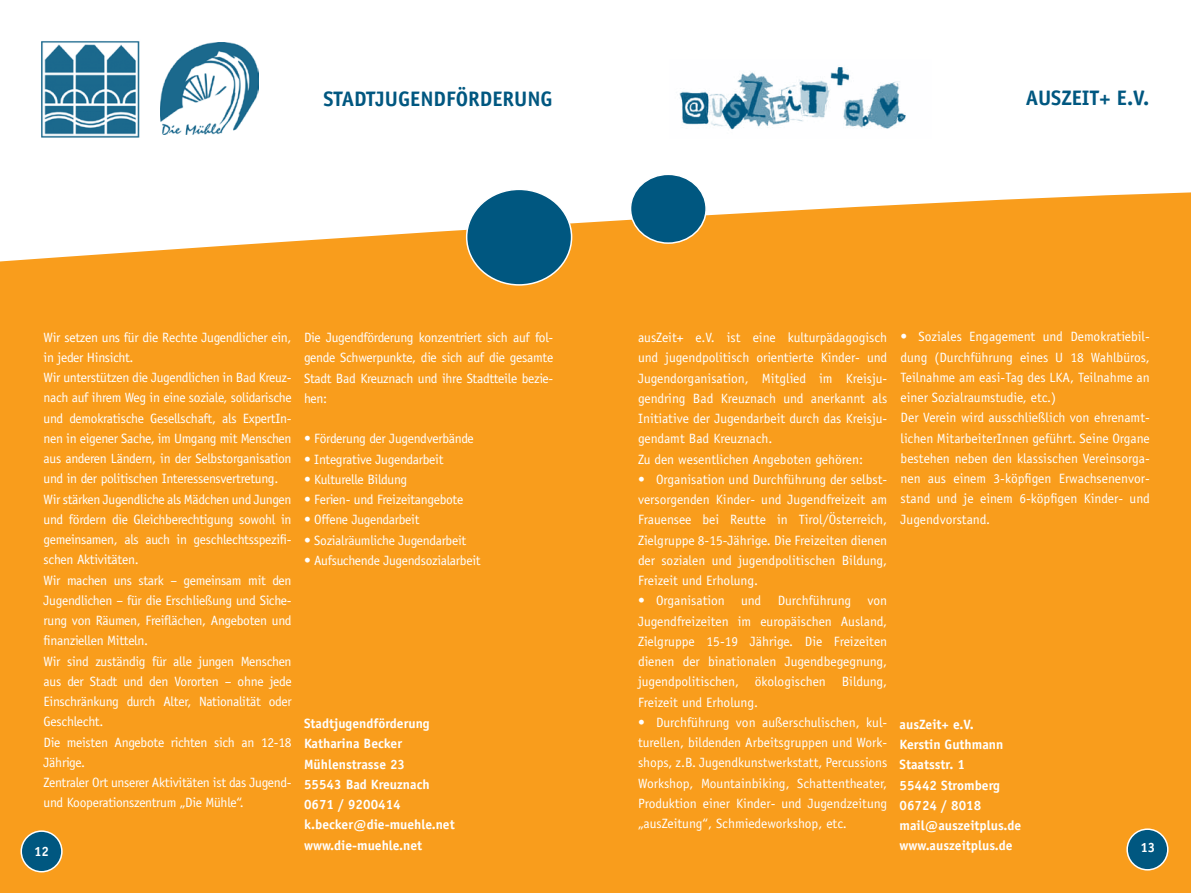
<style>
.page{position:relative;width:1191px;height:893px;background:#fff}
.page>*{position:absolute;margin:0;border:0;box-sizing:border-box;transform-origin:0 0}
.t1{font:700 21px "Officina Sans";color:#005780}
.t2{font:13.5px/20.2px "Officina Sans";letter-spacing:-.02em;color:#fff;text-align:justify}
.t3{font:13.5px/20.2px "Officina Sans";color:#fff}
.t4{font:700 13.5px/20.2px "Officina Sans";color:#fff}
</style>
<div class="page">
<div style="left:0;top:192px;width:1191px;height:701px;background:#f99d1c"></div>
<div style="left:467px;top:189px;width:104px;height:96px;background:#005780;border-radius:50%"></div>
<div style="left:466px;top:189px;width:106px;height:97px;border:2px solid #fff;border-radius:50%"></div>
<div style="left:630px;top:174px;width:76px;height:69px;background:#005780;border-radius:50%"></div>
<div style="left:630px;top:174px;width:77px;height:70px;border:2px solid #fff;border-radius:50%"></div>
<div style="left:1127px;top:829px;width:40px;height:41px;background:#005780;border-radius:50%"></div>
<div style="left:1126px;top:828px;width:42px;height:42px;border:2px solid #fff;border-radius:50%"></div>
<div style="left:21px;top:831px;width:41px;height:41px;background:#005780;border-radius:50%"></div>
<div style="left:21px;top:830px;width:42px;height:42px;border:2px solid #fff;border-radius:50%"></div>
<img style="left:41px;top:41px;width:99px;height:96px">
<img style="left:161px;top:42px;width:98px;height:93px">
<img style="left:679px;top:67px;width:227px;height:63px">
<h1 class="t1" style="left:323px;top:85px;width:231px">STadtjugendförderung</h1>
<h1 class="t1" style="left:1026px;top:85px;width:125px">auszeit+ e.V.</h1>
<p class="t2" style="left:44px;top:327px;width:249px;text-align:left">Wir setzen uns für die Rechte Jugendlicher ein, in jeder Hinsicht.<br>Wir unterstützen die Jugendlichen in Bad Kreuz&shy;nach auf ihrem Weg in eine soziale, solidarische und demokratische Gesellschaft, als ExpertIn&shy;nen in eigener Sache, im Umgang mit Menschen aus anderen Ländern, in der Selbstorganisation und in der politischen Interessensvertretung.<br>Wir stärken Jugendliche als Mädchen und Jungen und fördern die Gleichberechtigung sowohl in gemeinsamen, als auch in geschlechtsspezifi&shy;schen Aktivitäten.<br>Wir machen uns stark – gemeinsam mit den Jugendlichen – für die Erschließung und Siche&shy;rung von Räumen, Freiflächen, Angeboten und finanziellen Mitteln.<br>Wir sind zuständig für alle jungen Menschen aus der Stadt und den Vororten – ohne jede Einschränkung durch Alter, Nationalität oder Geschlecht.<br>Die meisten Angebote richten sich an 12-18<br>Jährige.<br>Zentraler Ort unserer Aktivitäten ist das Jugend&shy;und Kooperationszentrum „Die Mühle“.</p>
<p class="t2" style="left:304px;top:327px;width:251px">Die Jugendförderung konzentriert sich auf fol&shy;gende Schwerpunkte, die sich auf die gesamte Stadt Bad Kreuznach und ihre Stadtteile bezie&shy;hen:</p>
<p class="t2" style="left:304px;top:429px;width:171px">• Förderung der Jugendverbände</p>
<p class="t2" style="left:304px;top:449px;width:141px">• Integrative Jugendarbeit</p>
<p class="t2" style="left:304px;top:469px;width:105px">• Kulturelle Bildung</p>
<p class="t2" style="left:304px;top:489px;width:161px">• Ferien- und Freizeitangebote</p>
<p class="t2" style="left:304px;top:510px;width:117px">• Offene Jugendarbeit</p>
<p class="t2" style="left:304px;top:530px;width:164px">• Sozialräumliche Jugendarbeit</p>
<p class="t2" style="left:304px;top:550px;width:178px">• Aufsuchende Jugendsozialarbeit</p>
<p class="t4" style="left:304px;top:713px;width:152px">Stadtjugendförderung<br>Katharina Becker<br>Mühlenstrasse 23<br>55543 Bad Kreuznach<br>0671 / 9200414 k.becker@die-muehle.net www.die-muehle.net</p>
<p class="t4" style="left:34px;top:841px;width:17px">12</p>
<p class="t3" style="left:638px;top:327px;width:251px">ausZeit+ e.V. ist eine kulturpädagogisch und jugendpolitisch orientierte Kinder- und Jugendorganisation, Mitglied im Kreisju&shy;gendring Bad Kreuznach und anerkannt als Initiative der Jugendarbeit durch das Kreisju&shy;gendamt Bad Kreuznach.<br>Zu den wesentlichen Angeboten gehören:</p>
<p class="t2" style="left:638px;top:469px;width:251px">• Organisation und Durchführung der selbst&shy;versorgenden Kinder- und Jugendfreizeit am Frauensee bei Reutte in Tirol/Österreich, Zielgruppe 8-15-Jährige. Die Freizeiten dienen der sozialen und jugendpolitischen Bildung, Freizeit und Erholung.</p>
<p class="t2" style="left:638px;top:591px;width:251px">• Organisation und Durchführung von Jugendfreizeiten im europäischen Ausland, Zielgruppe 15-19 Jährige. Die Freizeiten dienen der binationalen Jugendbegegnung, jugendpolitischen, ökologischen Bildung, Freizeit und Erholung.</p>
<p class="t2" style="left:638px;top:712px;width:251px">• Durchführung von außerschulischen, kul&shy;turellen, bildenden Arbeitsgruppen und Work&shy;shops, z.B. Jugendkunstwerkstatt, Percussions Workshop, Mountainbiking, Schattentheater, Produktion einer Kinder- und Jugendzeitung „ausZeitung“, Schmiedeworkshop, etc.</p>
<p class="t3" style="left:900px;top:327px;width:251px">• Soziales Engagement und Demokratiebil&shy;dung (Durchführung eines U 18 Wahlbüros, Teilnahme am easi-Tag des LKA, Teilnahme an einer Sozialraumstudie, etc.)<br>Der Verein wird ausschließlich von ehrenamt&shy;lichen MitarbeiterInnen geführt. Seine Organe bestehen neben den klassischen Vereinsorga&shy;nen aus einem 3-köpfigen Erwachsenenvor&shy;stand und je einem 6-köpfigen Kinder- und Jugendvorstand.</p>
<p class="t4" style="left:899px;top:714px;width:123px">ausZeit+ e.V.<br>Kerstin Guthmann<br>Staatsstr. 1<br>55442 Stromberg<br>06724 / 8018 mail@auszeitplus.de www.auszeitplus.de</p>
<p class="t4" style="left:1140px;top:838px;width:17px">13</p>
</div>
